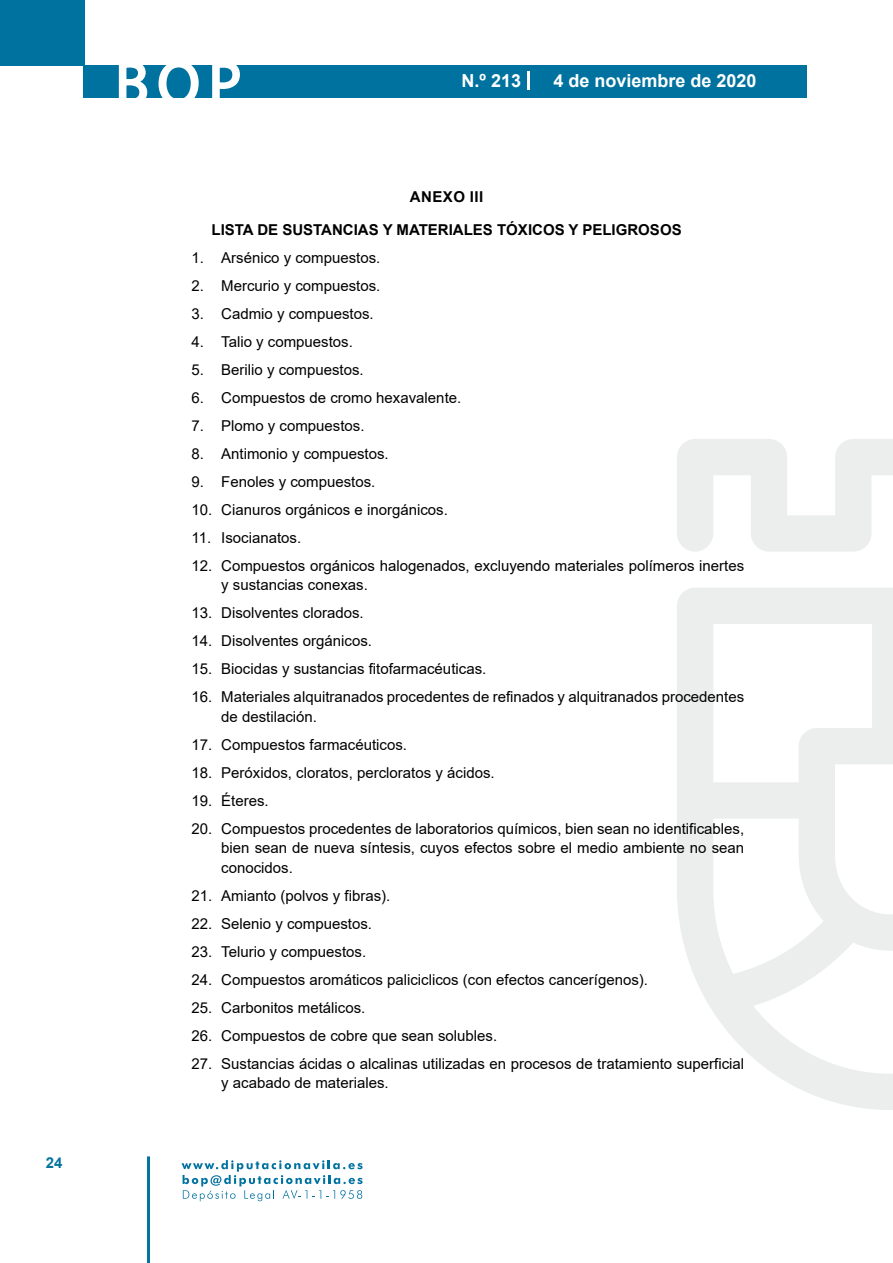
<style>
.page{position:relative;width:893px;height:1263px;background:#fff}
.page>*{position:absolute;margin:0;border:0;box-sizing:border-box;transform-origin:0 0}
.t1{font:500 61.5px "Avant Garde";color:#fff}
.t2{font:700 18px "Arial";color:#fff}
.t3{font:15px/19.5px "Arial";color:#000}
.t4{font:700 15px/32.2px "Arial";color:#000;text-align:center}
.t5{font:700 15px "Arial";color:#04739f}
</style>
<div class="page">
<div style="left:0;top:0;width:85px;height:65px;background:#00729f"></div>
<div style="left:84px;top:65px;width:723px;height:33px;background:#00729f"></div>
<svg style="left:118px;top:65px;width:30px;height:33px"></svg>
<svg style="left:158px;top:65px;width:41px;height:33px"></svg>
<svg style="left:212px;top:65px;width:28px;height:33px"></svg>
<svg style="left:182px;top:1160px;width:181px;height:41px"></svg>
<hr style="left:147px;top:1156px;width:3px;height:107px;background:#04739f">
<svg style="left:528px;top:71px;width:2px;height:19px"></svg>
<svg style="left:677px;top:439px;width:216px;height:671px"></svg>
<p class="t5" style="left:46px;top:1152px;width:18px">24</p>
<h1 class="t1" style="left:115px;top:46px;width:128px">BOP</h1>
<p class="t2" style="left:462px;top:68px;width:61px">N.º 213</p>
<p class="t2" style="left:553px;top:68px;width:205px">4 de noviembre de 2020</p>
<p class="t4" style="left:212px;top:181px;width:472px">ANEXO III<br>LISTA DE SUSTANCIAS Y MATERIALES TÓXICOS Y PELIGROSOS</p>
<p class="t3" style="left:191px;top:248px;width:190px">1. Arsénico y compuestos.</p>
<p class="t3" style="left:191px;top:276px;width:190px">2. Mercurio y compuestos.</p>
<p class="t3" style="left:191px;top:304px;width:184px">3. Cadmio y compuestos.</p>
<p class="t3" style="left:191px;top:332px;width:163px">4. Talio y compuestos.</p>
<p class="t3" style="left:191px;top:360px;width:174px">5. Berilio y compuestos.</p>
<p class="t3" style="left:191px;top:388px;width:271px">6. Compuestos de cromo hexavalente.</p>
<p class="t3" style="left:191px;top:416px;width:175px">7. Plomo y compuestos.</p>
<p class="t3" style="left:191px;top:444px;width:199px">8. Antimonio y compuestos.</p>
<p class="t3" style="left:191px;top:472px;width:185px">9. Fenoles y compuestos.</p>
<p class="t3" style="left:191px;top:500px;width:258px">10. Cianuros orgánicos e inorgánicos.</p>
<p class="t3" style="left:191px;top:528px;width:111px">11. Isocianatos.</p>
<p class="t3" style="left:221px;top:556px;width:524px;text-indent:-30px">12. Compuestos orgánicos halogenados, excluyendo materiales polímeros inertes y sustancias conexas.</p>
<p class="t3" style="left:191px;top:603px;width:174px">13. Disolventes clorados.</p>
<p class="t3" style="left:191px;top:631px;width:182px">14. Disolventes orgánicos.</p>
<p class="t3" style="left:191px;top:659px;width:296px">15. Biocidas y sustancias fitofarmacéuticas.</p>
<p class="t3" style="left:221px;top:687px;width:524px;text-indent:-30px">16. Materiales alquitranados procedentes de refinados y alquitranados procedentes de destilación.</p>
<p class="t3" style="left:191px;top:735px;width:217px">17. Compuestos farmacéuticos.</p>
<p class="t3" style="left:191px;top:763px;width:305px">18. Peróxidos, cloratos, percloratos y ácidos.</p>
<p class="t3" style="left:191px;top:791px;width:79px">19. Éteres.</p>
<p class="t3" style="left:221px;top:819px;width:524px;text-align:justify;text-indent:-30px">20. Compuestos procedentes de laboratorios químicos, bien sean no identificables, bien sean de nueva síntesis, cuyos efectos sobre el medio ambiente no sean conocidos.</p>
<p class="t3" style="left:191px;top:886px;width:200px">21. Amianto (polvos y fibras).</p>
<p class="t3" style="left:191px;top:914px;width:182px">22. Selenio y compuestos.</p>
<p class="t3" style="left:191px;top:942px;width:176px">23. Telurio y compuestos.</p>
<p class="t3" style="left:191px;top:970px;width:458px">24. Compuestos aromáticos paliciclicos (con efectos cancerígenos).</p>
<p class="t3" style="left:191px;top:998px;width:175px">25. Carbonitos metálicos.</p>
<p class="t3" style="left:191px;top:1026px;width:307px">26. Compuestos de cobre que sean solubles.</p>
<p class="t3" style="left:221px;top:1054px;width:524px;text-indent:-30px">27. Sustancias ácidas o alcalinas utilizadas en procesos de tratamiento superficial y acabado de materiales.</p>
</div>
